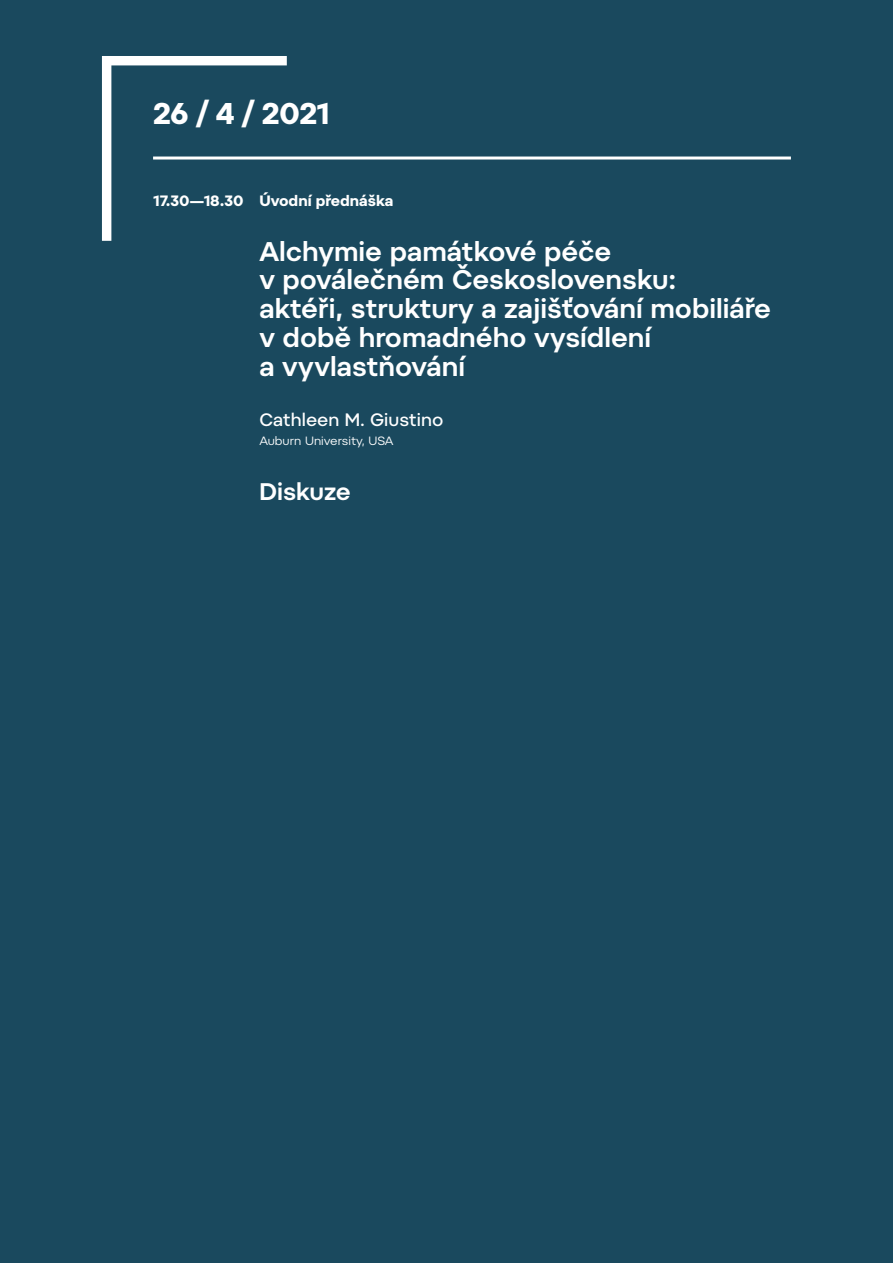
<style>
.page{position:relative;width:893px;height:1263px;background:#1a495e}
.page>*{position:absolute;margin:0;border:0;box-sizing:border-box;transform-origin:0 0}
.t1{font:700 30px "Pepi";letter-spacing:-.02em;color:#fff}
.t2{font:600 27px/28.8px "Pepi";color:#fff}
.t3{font:600 24px "Pepi";letter-spacing:-.005em;color:#fff}
.t4{font:500 18px "Pepi";color:#fff}
.t5{font:700 15px "Pepi";color:#fff}
.t6{font:12px "Pepi";color:#fff}
</style>
<div class="page">
<hr style="left:153px;top:157px;width:638px;height:3px;background:#fff">
<div style="left:102px;top:56px;width:9px;height:185px;background:#fff"></div>
<div style="left:102px;top:56px;width:185px;height:9px;background:#fff"></div>
<p class="t1" style="left:153px;top:95px;width:179px">26 / 4 / 2021</p>
<p class="t5" style="left:153px;top:192px;width:242px">17.30—18.30 Úvodní přednáška</p>
<p class="t2" style="left:259px;top:236px;width:513px">Alchymie památkové péče<br>v poválečném Československu:<br>aktéři, struktury a zajišťování mobiliáře v době hromadného vysídlení<br>a vyvlastňování</p>
<p class="t4" style="left:259px;top:409px;width:185px">Cathleen M. Giustino</p>
<p class="t6" style="left:259px;top:434px;width:136px">Auburn University, USA</p>
<p class="t3" style="left:259px;top:477px;width:93px">Diskuze</p>
</div>
